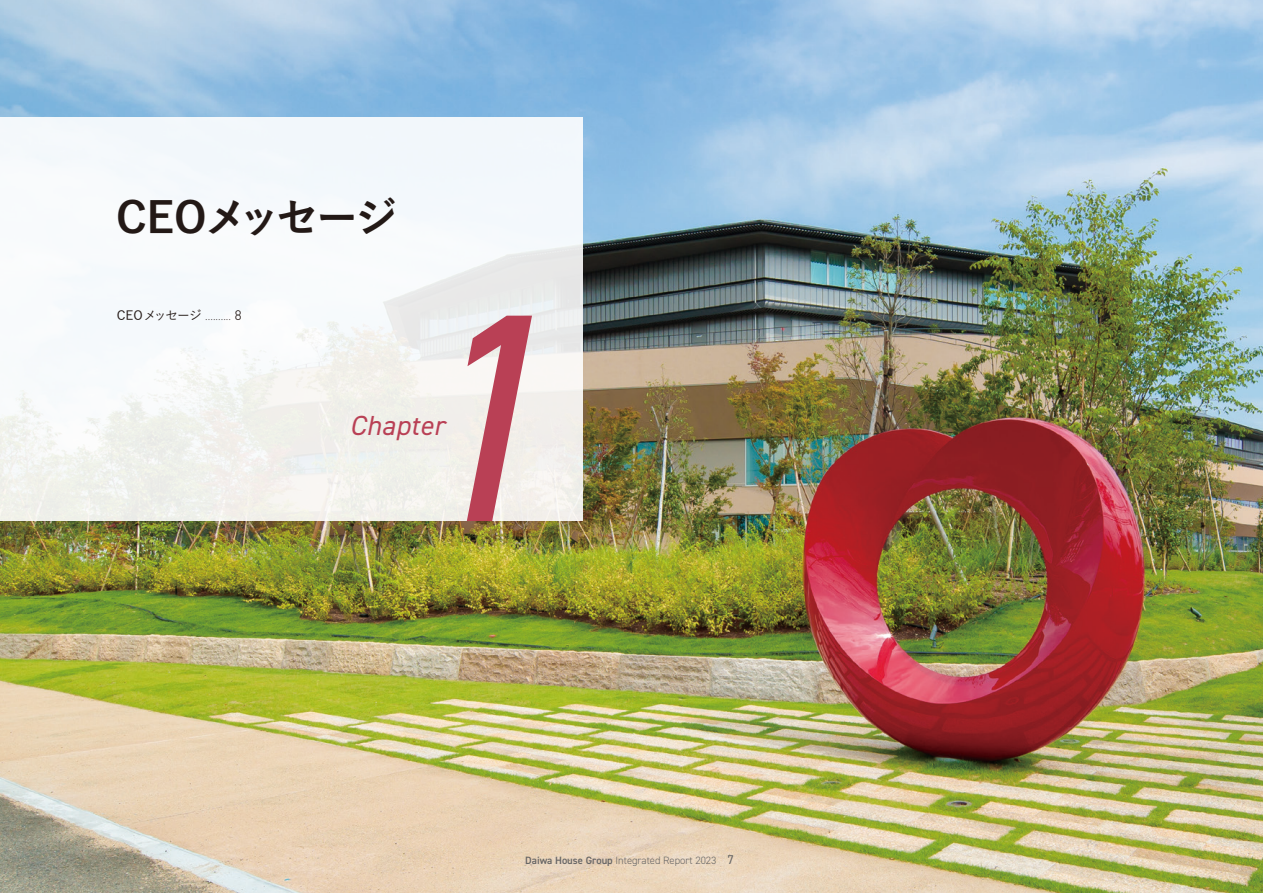
<style>
.page{position:relative;width:1263px;height:893px;background:#fff}
.page>*{position:absolute;margin:0;border:0;box-sizing:border-box;transform-origin:0 0}
.t1{font:italic 297.6px "DIN2014";color:#b94055}
.t2{font:700 42.45px "Yu Go Pr 6 N";letter-spacing:-.07em;color:#231916}
.t3{font:italic 27.6px "DIN2014";letter-spacing:.02em;color:#b94055}
.t4{font:300 12.75px "Futura PT";color:#231916}
.t5{font:300 10.65px "DIN2014";color:#666565}
.s1{font-family:"Yu Go Pr 6 N";font-weight:500}
.s2{font-family:"DIN2014";font-size:14.1px}
.s3{font-weight:600}
.s4{font-weight:400;font-size:12.75px}
</style>
<div class="page">
<img style="left:0;top:0;width:1263px;height:893px">
<div style="left:0;top:117px;width:583px;height:404px;background:linear-gradient(to bottom,#f5faff,#f2f1eb)"></div>
<h2 class="t2" style="left:116px;top:194px;width:283px">CEOメッセージ</h2>
<p class="t4" style="left:117px;top:308px;width:126px"><span class="s1">CEOメッセージ</span> .......... <span class="s2">8</span></p>
<h3 class="t3" style="left:350px;top:408px;width:96px">Chapter</h3>
<h1 class="t1" style="left:400px;top:233px;width:150px">1</h1>
<p class="t5" style="left:525px;top:853px;width:210px"><span class="s3">Daiwa House Group</span> Integrated Report 2023 <span class="s4">7</span></p>
</div>
